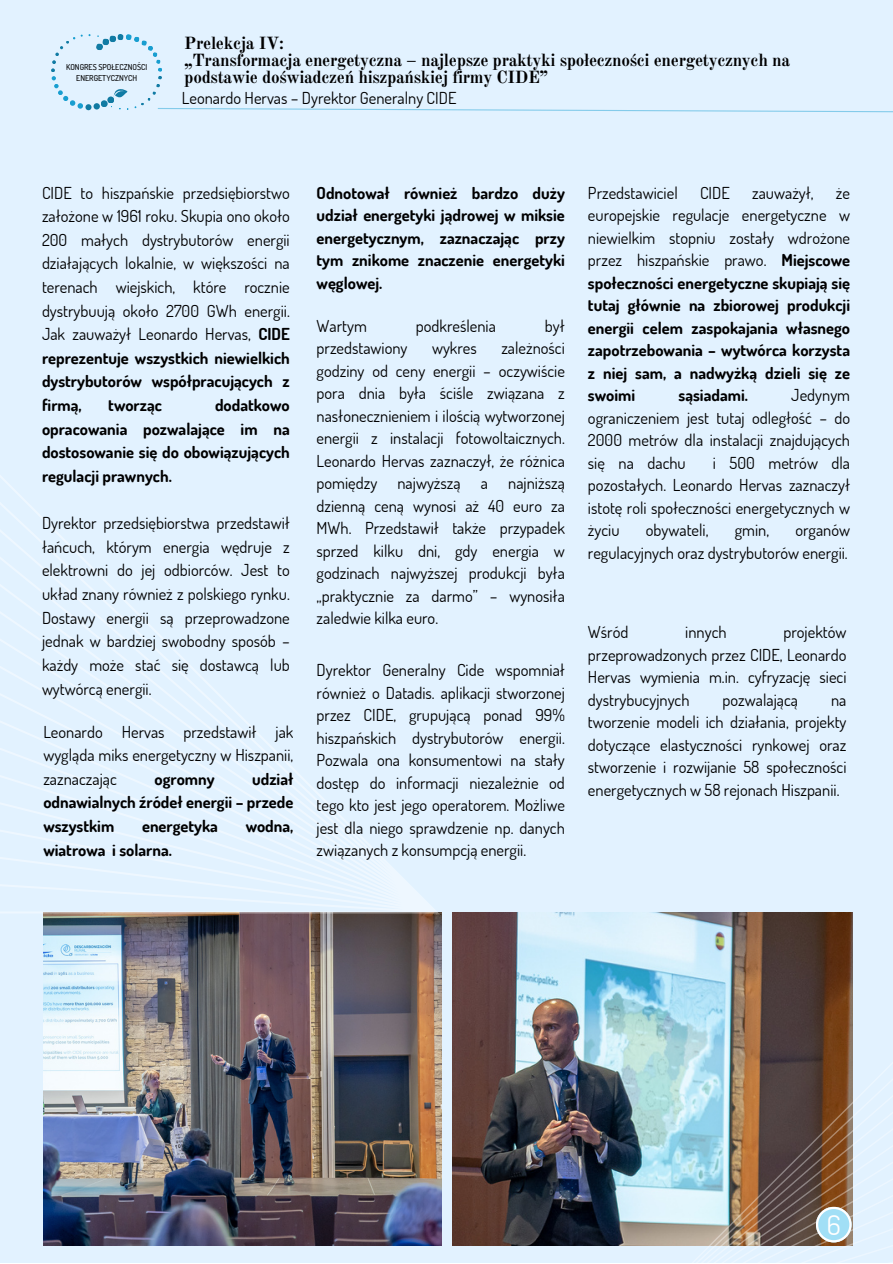
<style>
.page{position:relative;width:893px;height:1264px;background:#fff}
.page>*{position:absolute;margin:0;border:0;box-sizing:border-box;transform-origin:0 0}
.t1{font:27px "Dosis";color:#fff}
.t2{font:700 17.25px/16.8px "Old Standard";letter-spacing:-.02em;color:#000}
.t3{font:16.5px/22.5px "Dosis";color:#000;text-align:justify}
.t4{font:700 16.5px/22.5px "Dosis";color:#000;text-align:justify}
.t5{font:500 8.1px "Dosis";color:#000}
.s1{font-weight:700}
.s2{font-weight:400}
</style>
<div class="page">
<div style="left:0;top:0;width:892px;height:1262px;background:#e2f2ff"></div>
<img style="left:43px;top:913px;width:398px;height:332px">
<img style="left:452px;top:913px;width:400px;height:332px">
<svg style="left:0;top:475px;width:439px;height:438px"></svg>
<img style="left:624px;top:973px;width:229px;height:273px">
<svg style="left:51px;top:34px;width:841px;height:79px"></svg>
<svg style="left:815px;top:1206px;width:36px;height:36px"></svg>
<p class="t5" style="left:66px;top:61px;width:83px">KONGRES SPOŁECZNOŚCI</p>
<p class="t5" style="left:76px;top:73px;width:63px">ENERGETYCZNYCH</p>
<p class="t2" style="left:184px;top:35px;width:101px">Prelekcja IV:</p>
<p class="t2" style="left:184px;top:52px;width:607px">„Transformacja energetyczna – najlepsze praktyki społeczności energetycznych na podstawie doświadczeń hiszpańskiej firmy CIDE”</p>
<p class="t3" style="left:182px;top:86px;width:276px">Leonardo Hervas – Dyrektor Generalny CIDE</p>
<p class="t3" style="left:42px;top:180px;width:249px;line-height:23.5px">CIDE to hiszpańskie przedsiębiorstwo założone w 1961 roku. Skupia ono około 200 małych dystrybutorów energii działających lokalnie, w większości na terenach wiejskich, które rocznie dystrybuują około 2700 GWh energii.<br>Jak zauważył Leonardo Hervas, <span class="s1">CIDE reprezentuje wszystkich niewielkich dystrybutorów współpracujących z firmą,</span></p>
<p class="t4" style="left:42px;top:393px;width:249px;line-height:23.5px;text-indent:173px">dodatkowo opracowania pozwalające im na dostosowanie się do obowiązujących regulacji prawnych.</p>
<p class="t3" style="left:42px;top:511px;width:249px;line-height:23.5px">Dyrektor przedsiębiorstwa przedstawił łańcuch, którym energia wędruje z elektrowni do jej odbiorców. Jest to układ znany również z polskiego rynku.<br>Dostawy energii są przeprowadzone jednak w bardziej swobodny sposób – każdy może stać się dostawcą lub wytwórcą energii.</p>
<p class="t4" style="left:108px;top:393px;width:55px">tworząc</p>
<p class="t3" style="left:43px;top:719px;width:251px;line-height:23.5px">Leonardo Hervas przedstawił jak wygląda miks energetyczny w Hiszpanii, zaznaczając</p>
<p class="t4" style="left:43px;top:766px;width:251px;line-height:23.5px;text-indent:209px">udział odnawialnych źródeł energii – przede wszystkim</p>
<p class="t4" style="left:154px;top:767px;width:62px">ogromny</p>
<p class="t4" style="left:142px;top:814px;width:77px">energetyka</p>
<p class="t4" style="left:246px;top:814px;width:49px">wodna,</p>
<p class="t4" style="left:43px;top:838px;width:130px">wiatrowa i solarna.</p>
<p class="t4" style="left:316px;top:181px;width:250px">Odnotował również bardzo duży udział energetyki jądrowej w miksie energetycznym, zaznaczając przy tym znikome znaczenie energetyki węglowej.</p>
<p class="t3" style="left:316px;top:314px;width:52px">Wartym</p>
<p class="t3" style="left:416px;top:314px;width:81px">podkreślenia</p>
<p class="t3" style="left:545px;top:314px;width:21px">był</p>
<p class="t3" style="left:316px;top:336px;width:92px">przedstawiony</p>
<p class="t3" style="left:432px;top:336px;width:46px">wykres</p>
<p class="t3" style="left:316px;top:336px;width:250px;text-indent:185px">zależności godziny od ceny energii – oczywiście pora dnia była ściśle związana z nasłonecznieniem i ilością wytworzonej energii z instalacji fotowoltaicznych.<br>Leonardo Hervas zaznaczył, że różnica pomiędzy najwyższą a najniższą dzienną ceną wynosi aż 40 euro za MWh. Przedstawił także przypadek sprzed kilku dni, gdy energia w godzinach najwyższej produkcji była „praktycznie za darmo” – wynosiła zaledwie kilka euro.</p>
<p class="t3" style="left:316px;top:658px;width:250px">Dyrektor Generalny Cide wspomniał również o Datadis. aplikacji stworzonej przez CIDE, grupującą ponad 99% hiszpańskich dystrybutorów energii.<br>Pozwala ona konsumentowi na stały dostęp do informacji niezależnie od tego kto jest jego operatorem. Możliwe jest dla niego sprawdzenie np. danych związanych z konsumpcją energii.</p>
<p class="t3" style="left:588px;top:181px;width:91px">Przedstawiciel</p>
<p class="t3" style="left:700px;top:181px;width:31px">CIDE</p>
<p class="t3" style="left:752px;top:181px;width:63px">zauważył,</p>
<p class="t4" style="left:588px;top:181px;width:264px;text-indent:248px"><span class="s2">że europejskie regulacje energetyczne w niewielkim stopniu zostały wdrożone przez hiszpańskie prawo.</span> Miejscowe społeczności energetyczne skupiają się tutaj głównie na zbiorowej produkcji energii celem zaspokajania własnego zapotrzebowania – wytwórca korzysta z niej sam, a nadwyżką dzieli się ze swoimi</p>
<p class="t3" style="left:588px;top:383px;width:264px;text-indent:203px">Jedynym ograniczeniem jest tutaj odległość – do 2000 metrów dla instalacji znajdujących się na dachu</p>
<p class="t4" style="left:678px;top:383px;width:71px">sąsiadami.</p>
<p class="t3" style="left:588px;top:451px;width:264px;text-indent:125px">i 500 metrów dla pozostałych. Leonardo Hervas zaznaczył istotę roli społeczności energetycznych w życiu</p>
<p class="t3" style="left:645px;top:518px;width:64px">obywateli,</p>
<p class="t3" style="left:734px;top:518px;width:36px">gmin,</p>
<p class="t3" style="left:588px;top:518px;width:264px;text-align:right">organów<br>regulacyjnych oraz dystrybutorów energii.</p>
<p class="t3" style="left:588px;top:620px;width:42px">Wśród</p>
<p class="t3" style="left:685px;top:620px;width:43px">innych</p>
<p class="t3" style="left:588px;top:620px;width:260px;text-indent:195px">projektów przeprowadzonych przez CIDE, Leonardo Hervas wymienia m.in. cyfryzację sieci dystrybucyjnych</p>
<p class="t3" style="left:722px;top:688px;width:77px">pozwalającą</p>
<p class="t3" style="left:588px;top:688px;width:260px;text-indent:243px">na tworzenie modeli ich działania, projekty dotyczące elastyczności rynkowej oraz stworzenie i rozwijanie 58 społeczności energetycznych w 58 rejonach Hiszpanii.</p>
<p class="t1" style="left:826px;top:1207px;width:15px">6</p>
</div>
